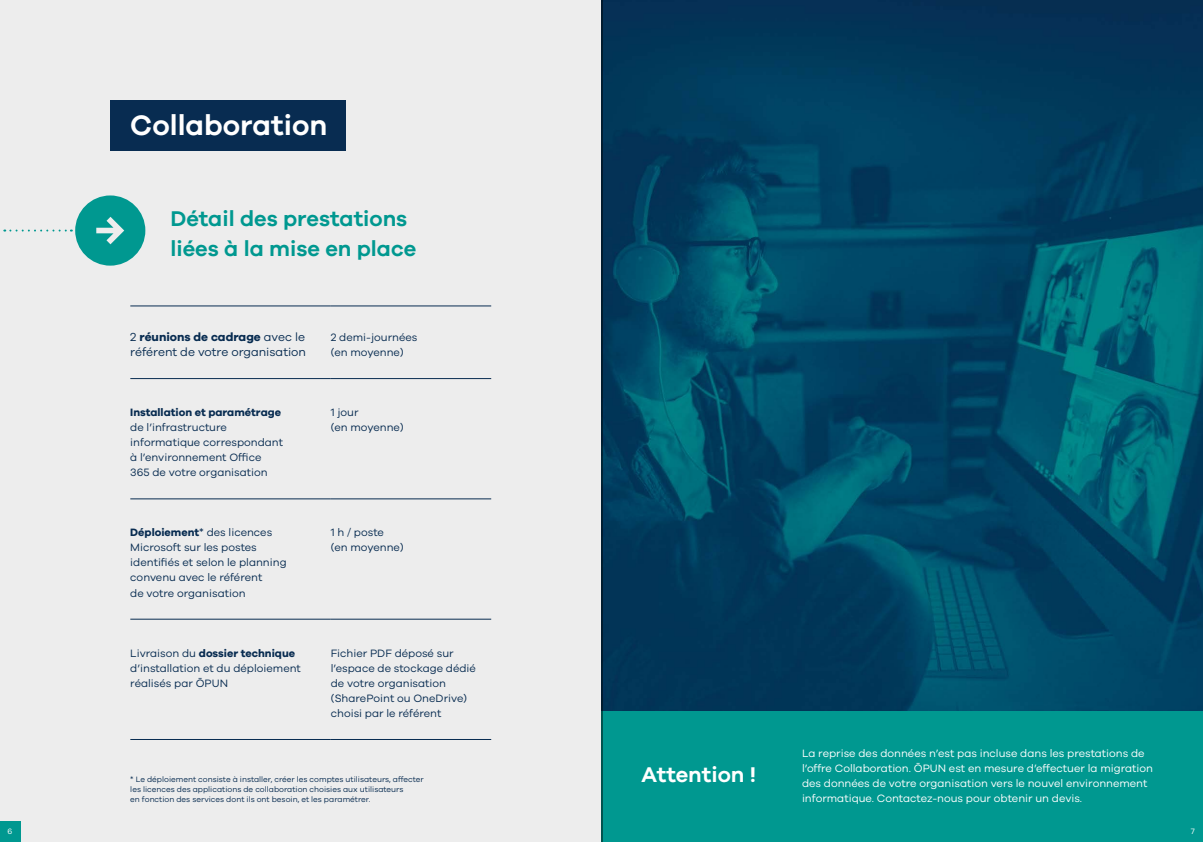
<style>
.page{position:relative;width:1203px;height:842px;background:#fff}
.page>*{position:absolute;margin:0;border:0;box-sizing:border-box;transform-origin:0 0}
.t1{font:600 29px "Galano Grotesque";color:#fff}
.t2{font:600 22px/30.1px "Galano Grotesque";color:#009890}
.t3{font:600 22px "Galano Grotesque";color:#fff}
.t4{font:12px/15px "Galano Grotesque";color:#082c51}
.t5{font:11px/15px "Galano Grotesque";color:#082c51}
.t6{font:11px/15px "Galano Grotesque";color:#fff}
.t7{font:700 11px "Galano Grotesque";color:#082c51}
.t8{font:8px/10px "Galano Grotesque";color:#082c51}
.t9{font:8px "Galano Grotesque";color:#fff}
.s1{font-weight:700}
</style>
<div class="page">
<div style="left:0;top:0;width:601px;height:842px;background:#ededed"></div>
<img style="left:601px;top:0;width:602px;height:712px">
<div style="left:601px;top:712px;width:602px;height:130px;background:#009890"></div>
<hr style="left:602px;top:0;width:1px;height:842px;background:#1d1d1b">
<div style="left:0;top:822px;width:20px;height:20px;background:#009890"></div>
<svg style="left:4px;top:195px;width:141px;height:71px"></svg>
<hr style="left:130px;top:378px;width:201px;height:1px;background:#082c51">
<hr style="left:331px;top:378px;width:160px;height:1px;background:#082c51">
<hr style="left:130px;top:499px;width:201px;height:1px;background:#082c51">
<hr style="left:331px;top:499px;width:160px;height:1px;background:#082c51">
<hr style="left:130px;top:619px;width:201px;height:1px;background:#082c51">
<hr style="left:331px;top:619px;width:160px;height:1px;background:#082c51">
<hr style="left:130px;top:306px;width:201px;height:1px;background:#082c51">
<hr style="left:331px;top:306px;width:160px;height:1px;background:#082c51">
<hr style="left:130px;top:739px;width:201px;height:1px;background:#082c51">
<hr style="left:331px;top:739px;width:160px;height:1px;background:#082c51">
<div style="left:110px;top:100px;width:236px;height:50px;background:#082c51"></div>
<h1 class="t1" style="left:130px;top:108px;width:199px">Collaboration</h1>
<h2 class="t2" style="left:170px;top:202px;width:247px">Détail des prestations liées à la mise en place</h2>
<p class="t4" style="left:130px;top:329px;width:177px">2 <span class="s1">réunions de cadrage</span> avec le référent de votre organisation</p>
<p class="t5" style="left:331px;top:329px;width:88px">2 demi-journées (en moyenne)</p>
<p class="t7" style="left:130px;top:405px;width:152px">Installation et paramétrage</p>
<p class="t5" style="left:130px;top:420px;width:154px">de l’infrastructure informatique correspondant à l’environnement Office<br>365 de votre organisation</p>
<p class="t5" style="left:331px;top:404px;width:74px">1 jour<br>(en moyenne)</p>
<p class="t5" style="left:130px;top:525px;width:158px"><span class="s1">Déploiement</span>* des licences<br>Microsoft sur les postes identifiés et selon le planning convenu avec le référent<br>de votre organisation</p>
<p class="t5" style="left:331px;top:525px;width:74px">1 h / poste<br>(en moyenne)</p>
<p class="t5" style="left:130px;top:645px;width:172px">Livraison du <span class="s1">dossier technique </span>d’installation et du déploiement réalisés par ŌPUN</p>
<p class="t5" style="left:331px;top:645px;width:147px">Fichier PDF déposé sur l’espace de stockage dédié de votre organisation (SharePoint ou OneDrive) choisi par le référent</p>
<p class="t8" style="left:130px;top:774px;width:295px">* Le déploiement consiste à installer, créer les comptes utilisateurs, affecter les licences des applications de collaboration choisies aux utilisateurs<br>en fonction des services dont ils ont besoin, et les paramétrer.</p>
<h2 class="t3" style="left:641px;top:761px;width:116px">Attention !</h2>
<p class="t6" style="left:802px;top:745px;width:352px">La reprise des données n’est pas incluse dans les prestations de l’offre Collaboration. ŌPUN est en mesure d’effectuer la migration des données de votre organisation vers le nouvel environnement informatique. Contactez-nous pour obtenir un devis.</p>
<p class="t9" style="left:8px;top:826px;width:6px">6</p>
<p class="t9" style="left:1191px;top:826px;width:5px">7</p>
</div>
